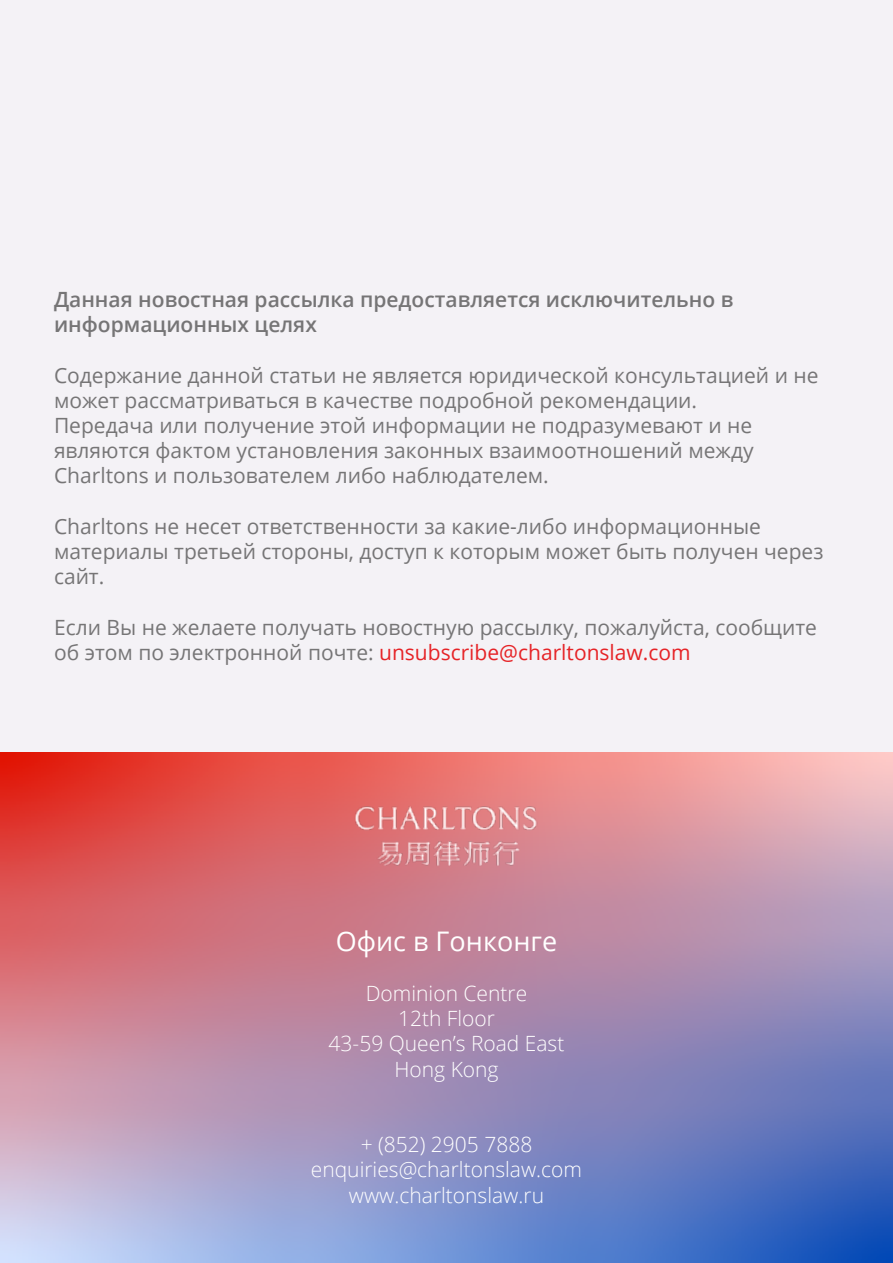
<style>
.page{position:relative;width:893px;height:1263px;background:#fff}
.page>*{position:absolute;margin:0;border:0;box-sizing:border-box;transform-origin:0 0}
.t1{font:27px "Open Sans";color:#fff}
.t2{font:21px/25.2px "Open Sans";color:#767576}
.t3{font:300 21px/25.2px "Open Sans";color:#fff;text-align:center}
.t4{font:600 21px/25.2px "Open Sans";color:#767576}
.s1{color:#e62327}
</style>
<div class="page">
<div style="left:0;top:1px;width:893px;height:751px;background:#f4f2f6"></div>
<img style="left:0;top:752px;width:893px;height:511px">
<img style="left:355px;top:803px;width:183px;height:64px">
<p class="t4" style="left:54px;top:286px;width:681px">Данная новостная рассылка предоставляется исключительно в информационных целях</p>
<p class="t2" style="left:54px;top:362px;width:766px">Содержание данной статьи не является юридической консультацией и не может рассматриваться в качестве подробной рекомендации.<br>Передача или получение этой информации не подразумевают и не являются фактом установления законных взаимоотношений между Charltons и пользователем либо наблюдателем.</p>
<p class="t2" style="left:54px;top:513px;width:771px">Charltons не несет ответственности за какие-либо информационные материалы третьей стороны, доступ к которым может быть получен через сайт.</p>
<p class="t2" style="left:54px;top:614px;width:764px">Если Вы не желаете получать новостную рассылку, пожалуйста, сообщите об этом по электронной почте: <span class="s1">unsubscribe@charltonslaw.com</span></p>
<p class="t1" style="left:336px;top:922px;width:223px">Офис в Гонконге</p>
<p class="t3" style="left:329px;top:980px;width:237px">Dominion Centre<br>12th Floor<br>43-59 Queen’s Road East<br>Hong Kong</p>
<p class="t3" style="left:311px;top:1131px;width:273px">+ (852) 2905 7888 enquiries@charltonslaw.com www.charltonslaw.ru</p>
</div>
